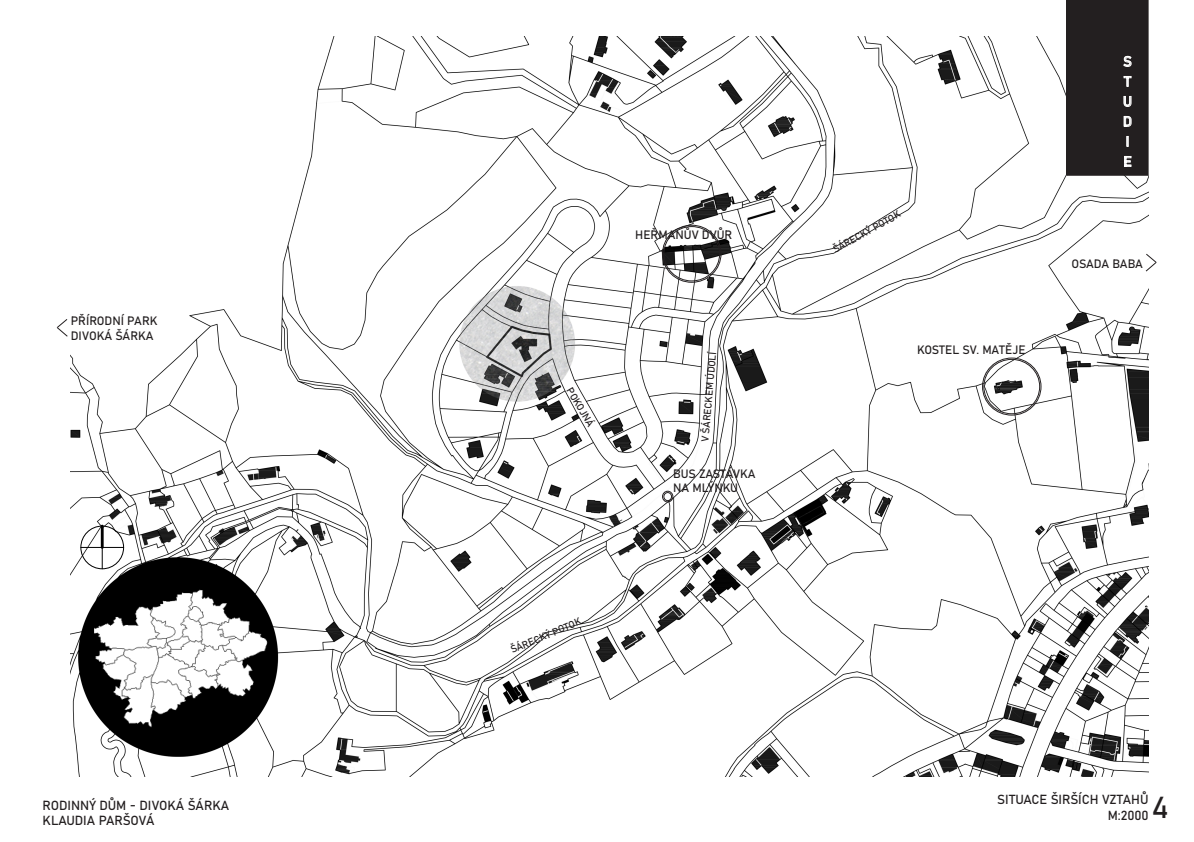
<style>
.page{position:relative;width:1194px;height:842px;background:#fff}
.page>*{position:absolute;margin:0;border:0;box-sizing:border-box;transform-origin:0 0}
.t1{font:30px "Bahnschrift";color:#231f20}
.t2{font:14px "Bahnschrift";color:#fff}
.t3{font:13px "Bahnschrift";letter-spacing:-.01em;color:#231f20}
.t4{font:12px "Bahnschrift";color:#231f20}
.t5{font:10px "Bahnschrift";color:#231f20}
</style>
<div class="page">
<img style="left:71px;top:36px;width:1077px;height:741px">
<div style="left:1066px;top:0;width:82px;height:175px;background:#231f20"></div>
<svg style="left:1123px;top:56px;width:8px;height:11px"></svg>
<svg style="left:1124px;top:76px;width:7px;height:10px"></svg>
<svg style="left:1123px;top:96px;width:8px;height:11px"></svg>
<svg style="left:1123px;top:116px;width:8px;height:11px"></svg>
<svg style="left:1126px;top:136px;width:2px;height:10px"></svg>
<svg style="left:1124px;top:156px;width:6px;height:10px"></svg>
<div style="left:982px;top:358px;width:59px;height:57px;border:1px solid #231f20;border-radius:50%"></div>
<div style="left:983px;top:359px;width:56px;height:55px;border:1px solid #231f20;border-radius:50%"></div>
<div style="left:662px;top:491px;width:11px;height:11px;border:1px solid #231f20;border-radius:50%"></div>
<div style="left:663px;top:492px;width:9px;height:9px;border:1px solid #231f20;border-radius:50%"></div>
<div style="left:662px;top:225px;width:59px;height:58px;border:1px solid #231f20;border-radius:50%"></div>
<div style="left:663px;top:226px;width:57px;height:55px;border:1px solid #231f20;border-radius:50%"></div>
<svg style="left:56px;top:319px;width:12px;height:18px"></svg>
<svg style="left:1144px;top:253px;width:13px;height:19px"></svg>
<hr style="left:81px;top:547px;width:43px;height:1px;background:#000">
<hr style="left:102px;top:526px;width:1px;height:43px;background:#000">
<hr style="left:101px;top:526px;width:3px;height:21px;background:#000">
<div style="left:81px;top:526px;width:43px;height:43px;border:1px solid #000;border-radius:50%"></div>
<p class="t4" style="left:71px;top:312px;width:88px">PŘÍRODNÍ PARK</p>
<p class="t4" style="left:71px;top:326px;width:84px">DIVOKÁ ŠÁRKA</p>
<p class="t3" style="left:43px;top:795px;width:188px">RODINNÝ DŮM - DIVOKÁ ŠÁRKA</p>
<p class="t3" style="left:43px;top:811px;width:113px">KLAUDIA PARŠOVÁ</p>
<p class="t4" style="left:635px;top:226px;width:99px">HEŘMANŮV DVŮR</p>
<p class="t5" style="left:576px;top:385px;width:45px;rotate:59deg">POKOJNÁ</p>
<p class="t5" style="left:697px;top:441px;width:92px;rotate:-85deg">V ŠÁRECKEM ÚDOLÍ</p>
<p class="t4" style="left:673px;top:464px;width:84px">BUS ZASTÁVKA</p>
<p class="t4" style="left:673px;top:479px;width:66px">NA MLÝNKU</p>
<p class="t5" style="left:508px;top:643px;width:77px;rotate:-23deg">ŠÁRECKÝ POTOK</p>
<p class="t5" style="left:830px;top:243px;width:77px;rotate:-29deg">ŠÁRECKÝ POTOK</p>
<p class="t4" style="left:917px;top:340px;width:110px">KOSTEL SV. MATĚJE</p>
<p class="t2" style="left:1123px;top:51px;width:10px">S</p>
<p class="t2" style="left:1124px;top:71px;width:8px">T</p>
<p class="t2" style="left:1122px;top:91px;width:11px">U</p>
<p class="t2" style="left:1122px;top:111px;width:11px">D</p>
<p class="t2" style="left:1125px;top:131px;width:5px">I</p>
<p class="t2" style="left:1123px;top:151px;width:10px">E</p>
<p class="t4" style="left:1071px;top:254px;width:73px">OSADA BABA</p>
<p class="t3" style="left:997px;top:790px;width:153px">SITUACE ŠIRŠÍCH VZTAHŮ</p>
<p class="t3" style="left:1107px;top:805px;width:42px">M:2000</p>
<p class="t1" style="left:1151px;top:784px;width:19px">4</p>
</div>
